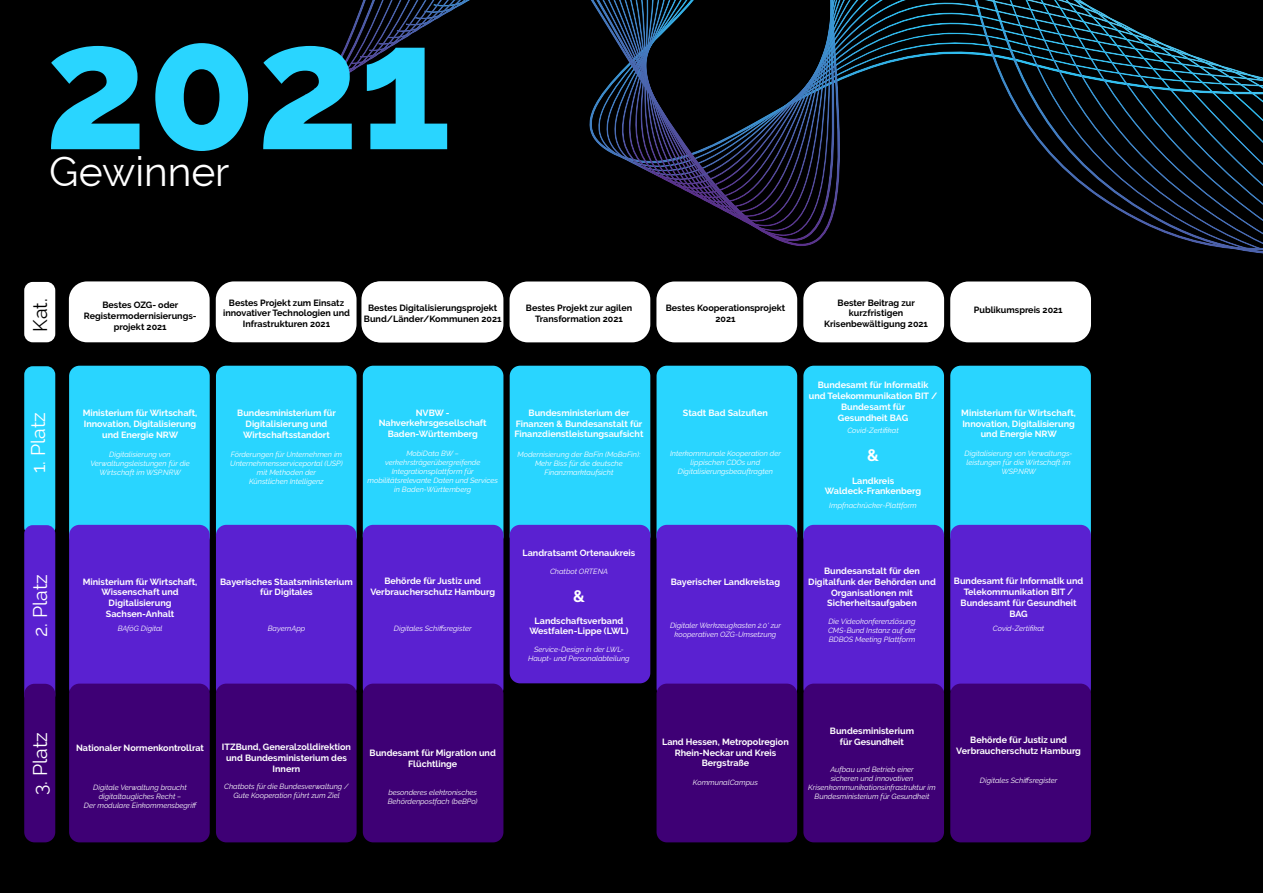
<style>
.page{position:relative;width:1263px;height:893px;background:#000}
.page>*{position:absolute;margin:0;border:0;box-sizing:border-box;transform-origin:0 0}
.t1{font:800 177.75px "Raleway";color:#29d5ff}
.t2{font:40.8px "Raleway";color:#fff}
.t3{font:19.5px "Raleway";color:#fff}
.t4{font:19.5px "Raleway";color:#000}
.t5{font:700 16.5px "Raleway";color:#fff}
.t6{font:700 9px/10.8px "Raleway";color:#fff;text-align:center}
.t7{font:700 9px/10.8px "Raleway";color:#000;text-align:center}
.t8{font:italic 7.5px/9px "Raleway";color:#fff;text-align:center}
</style>
<div class="page">
<div style="left:69px;top:281px;width:141px;height:61px;background:#fff;border-radius:18px"></div>
<div style="left:216px;top:281px;width:140px;height:61px;background:#fff;border-radius:18px"></div>
<div style="left:363px;top:281px;width:140px;height:61px;background:#fff;border-radius:18px"></div>
<div style="left:510px;top:281px;width:140px;height:61px;background:#fff;border-radius:18px"></div>
<div style="left:656px;top:281px;width:141px;height:61px;background:#fff;border-radius:18px"></div>
<div style="left:803px;top:281px;width:141px;height:61px;background:#fff;border-radius:18px"></div>
<div style="left:950px;top:281px;width:141px;height:61px;background:#fff;border-radius:18px"></div>
<div style="left:24px;top:366px;width:31px;height:170px;background:#29d5ff;border-radius:9px"></div>
<div style="left:24px;top:282px;width:31px;height:60px;background:#fff;border-radius:9px"></div>
<div style="left:24px;top:525px;width:31px;height:178px;background:#5a21d1;border-radius:9px"></div>
<div style="left:24px;top:684px;width:31px;height:158px;background:#3e0075;border-radius:10px"></div>
<div style="left:69px;top:366px;width:141px;height:180px;background:#29d5ff;border-radius:10px"></div>
<div style="left:69px;top:525px;width:141px;height:173px;background:#5a21d1;border-radius:10px"></div>
<div style="left:69px;top:684px;width:141px;height:158px;background:#3e0075;border-radius:10px"></div>
<div style="left:216px;top:366px;width:141px;height:180px;background:#29d5ff;border-radius:10px"></div>
<div style="left:216px;top:525px;width:141px;height:173px;background:#5a21d1;border-radius:10px"></div>
<div style="left:216px;top:684px;width:141px;height:158px;background:#3e0075;border-radius:10px"></div>
<div style="left:363px;top:366px;width:140px;height:180px;background:#29d5ff;border-radius:10px"></div>
<div style="left:363px;top:525px;width:140px;height:173px;background:#5a21d1;border-radius:10px"></div>
<div style="left:363px;top:684px;width:140px;height:158px;background:#3e0075;border-radius:10px"></div>
<div style="left:510px;top:366px;width:140px;height:180px;background:#29d5ff;border-radius:10px"></div>
<div style="left:510px;top:525px;width:140px;height:158px;background:#5a21d1;border-radius:10px"></div>
<div style="left:656px;top:366px;width:141px;height:180px;background:#29d5ff;border-radius:10px"></div>
<div style="left:656px;top:525px;width:141px;height:173px;background:#5a21d1;border-radius:10px"></div>
<div style="left:656px;top:684px;width:141px;height:158px;background:#3e0075;border-radius:10px"></div>
<div style="left:803px;top:366px;width:141px;height:180px;background:#29d5ff;border-radius:10px"></div>
<div style="left:803px;top:525px;width:141px;height:173px;background:#5a21d1;border-radius:10px"></div>
<div style="left:803px;top:684px;width:141px;height:158px;background:#3e0075;border-radius:10px"></div>
<div style="left:950px;top:366px;width:141px;height:180px;background:#29d5ff;border-radius:10px"></div>
<div style="left:950px;top:525px;width:141px;height:173px;background:#5a21d1;border-radius:10px"></div>
<div style="left:950px;top:684px;width:141px;height:158px;background:#3e0075;border-radius:10px"></div>
<svg style="left:323px;top:0;width:940px;height:251px"></svg>
<svg style="left:387px;top:0;width:876px;height:214px"></svg>
<h1 class="t1" style="left:44px;top:19px;width:409px">2021</h1>
<h2 class="t2" style="left:49px;top:156px;width:182px">Gewinner</h2>
<h3 class="t4" style="left:33px;top:332px;width:35px;rotate:-90deg">Kat.</h3>
<h3 class="t3" style="left:31px;top:473px;width:62px;rotate:-90deg">1. Platz</h3>
<h3 class="t3" style="left:33px;top:637px;width:64px;rotate:-90deg">2. Platz</h3>
<h3 class="t3" style="left:33px;top:795px;width:64px;rotate:-90deg">3. Platz</h3>
<p class="t7" style="left:223px;top:297px;width:128px">Bestes Projekt zum Einsatz innovativer Technologien und<br>Infrastrukturen 2021</p>
<p class="t7" style="left:824px;top:297px;width:105px">Bester Beitrag zur kurzfristigen<br>Krisenbewältigung 2021</p>
<p class="t7" style="left:84px;top:300px;width:114px">Bestes OZG- oder<br>Registermodernisierungs&shy;projekt 2021</p>
<p class="t7" style="left:974px;top:305px;width:90px">Publikumspreis 2021</p>
<p class="t7" style="left:364px;top:303px;width:139px">Bestes Digitalisierungsprojekt<br>Bund/Länder/Kommunen 2021</p>
<p class="t7" style="left:526px;top:303px;width:108px">Bestes Projekt zur agilen<br>Transformation 2021</p>
<p class="t7" style="left:666px;top:303px;width:121px">Bestes Kooperationsprojekt<br>2021</p>
<p class="t6" style="left:83px;top:408px;width:116px">Ministerium für Wirtschaft,<br>Innovation, Digitalisierung und Energie NRW</p>
<p class="t6" style="left:237px;top:407px;width:100px">Bundesministerium für<br>Digitalisierung und<br>Wirtschaftsstandort</p>
<p class="t6" style="left:379px;top:407px;width:110px">NVBW -<br>Nahverkehrsgesellschaft<br>Baden-Württemberg</p>
<p class="t6" style="left:514px;top:407px;width:131px">Bundesministerium der<br>Finanzen &amp; Bundesanstalt für<br>Finanzdienstleistungsaufsicht</p>
<p class="t6" style="left:683px;top:407px;width:87px">Stadt Bad Salzuflen</p>
<p class="t6" style="left:809px;top:380px;width:130px">Bundesamt für Informatik und Telekommunikation BIT /<br>Bundesamt für<br>Gesundheit BAG</p>
<p class="t8" style="left:847px;top:426px;width:53px">Covid-Zertifikat</p>
<p class="t6" style="left:961px;top:407px;width:116px">Ministerium für Wirtschaft,<br>Innovation, Digitalisierung und Energie NRW</p>
<p class="t8" style="left:90px;top:450px;width:101px">Digitalisierung von<br>Verwaltungsleistungen für die<br>Wirtschaft im WSP.NRW</p>
<p class="t8" style="left:230px;top:449px;width:114px">Förderungen für Unternehmen im<br>Unternehmensserviceportal (USP) mit Methoden der<br>Künstlichen Intelligenz</p>
<p class="t8" style="left:367px;top:449px;width:132px">MobiData BW – verkehrsträgerübergreifende<br>Integrationsplattform für mobilitätsrelevante Daten und Services in Baden-Württemberg</p>
<p class="t8" style="left:517px;top:450px;width:124px">Modernisierung der BaFin (MoBaFin):<br>Mehr Biss für die deutsche<br>Finanzmarktaufsicht</p>
<p class="t8" style="left:670px;top:449px;width:112px">Interkommunale Kooperation der lippischen CDOs und<br>Digitalisierungsbeauftragten</p>
<h3 class="t5" style="left:867px;top:446px;width:13px">&amp;</h3>
<p class="t6" style="left:825px;top:475px;width:98px">Landkreis<br>Waldeck-Frankenberg</p>
<p class="t8" style="left:964px;top:449px;width:110px">Digitalisierung von Verwaltungs&shy;leistungen für die Wirtschaft im<br>WSP.NRW</p>
<p class="t8" style="left:829px;top:501px;width:89px">Impfnachrücker-Plattform</p>
<p class="t6" style="left:522px;top:547px;width:114px">Landratsamt Ortenaukreis</p>
<p class="t6" style="left:83px;top:576px;width:116px">Ministerium für Wirtschaft,<br>Wissenschaft und<br>Digitalisierung<br>Sachsen-Anhalt</p>
<p class="t8" style="left:118px;top:624px;width:46px">BAföG Digital</p>
<p class="t6" style="left:220px;top:576px;width:134px">Bayerisches Staatsministerium für Digitales</p>
<p class="t8" style="left:268px;top:624px;width:39px">BayernApp</p>
<p class="t6" style="left:370px;top:575px;width:126px">Behörde für Justiz und<br>Verbraucherschutz Hamburg</p>
<p class="t8" style="left:394px;top:624px;width:79px">Digitales Schiffsregister</p>
<p class="t8" style="left:550px;top:566px;width:60px">Chatbot ORTENA</p>
<h3 class="t5" style="left:573px;top:587px;width:13px">&amp;</h3>
<p class="t6" style="left:529px;top:615px;width:101px">Landschaftsverband<br>Westfalen-Lippe (LWL)</p>
<p class="t6" style="left:671px;top:576px;width:111px">Bayerischer Landkreistag</p>
<p class="t8" style="left:670px;top:621px;width:113px">Digitaler Werkzeugkasten 2.0‘ zur kooperativen OZG-Umsetzung</p>
<p class="t6" style="left:808px;top:566px;width:129px">Bundesanstalt für den<br>Digitalfunk der Behörden und<br>Organisationen mit<br>Sicherheitsaufgaben</p>
<p class="t8" style="left:828px;top:617px;width:90px;text-align:justify">Die Videokonferenzlösung CMS-Bund Instanz auf der BDBOS Meeting Plattform</p>
<p class="t6" style="left:954px;top:576px;width:131px">Bundesamt für Informatik und<br>Telekommunikation BIT /<br>Bundesamt für Gesundheit<br>BAG</p>
<p class="t8" style="left:993px;top:624px;width:53px">Covid-Zertifikat</p>
<p class="t8" style="left:528px;top:645px;width:103px">Service-Design in der LWL-<br>Haupt- und Personalabteilung</p>
<p class="t6" style="left:76px;top:743px;width:129px">Nationaler Normenkontrollrat</p>
<p class="t8" style="left:84px;top:783px;width:115px">Digitale Verwaltung braucht digitaltaugliches Recht –<br>Der modulare Einkommensbegriff</p>
<p class="t6" style="left:222px;top:741px;width:131px">ITZBund, Generalzolldirektion und Bundesministerium des<br>Innern</p>
<p class="t8" style="left:224px;top:782px;width:126px">Chatbots für die Bundesverwaltung /<br>Gute Kooperation führt zum Ziel</p>
<p class="t6" style="left:370px;top:747px;width:128px">Bundesamt für Migration und<br>Flüchtlinge</p>
<p class="t8" style="left:388px;top:788px;width:91px;text-align:left">besonderes elektronisches<br>Behördenpostfach (beBPo)</p>
<p class="t6" style="left:662px;top:736px;width:128px">Land Hessen, Metropolregion<br>Rhein-Neckar und Kreis<br>Bergstraße</p>
<p class="t8" style="left:693px;top:777px;width:66px">KommunalCampus</p>
<p class="t6" style="left:830px;top:726px;width:86px">Bundesministerium für Gesundheit</p>
<p class="t8" style="left:808px;top:765px;width:129px">Aufbau und Betrieb einer<br>sicheren und innovativen<br>Krisenkommunikationsinfrastruktur im<br>Bundesministerium für Gesundheit</p>
<p class="t6" style="left:956px;top:735px;width:126px">Behörde für Justiz und<br>Verbraucherschutz Hamburg</p>
<p class="t8" style="left:980px;top:776px;width:79px">Digitales Schiffsregister</p>
</div>
